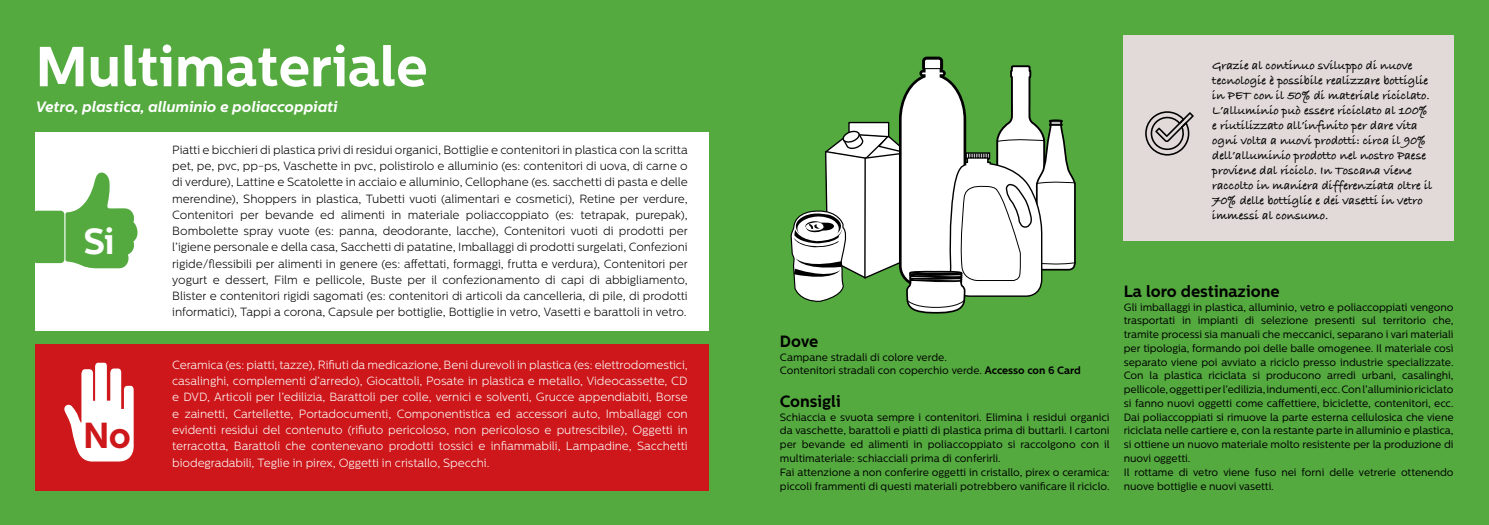
<style>
.page{position:relative;width:1489px;height:525px;background:#fff}
.page>*{position:absolute;margin:0;border:0;box-sizing:border-box;transform-origin:0 0}
.t1{font:700 56.25px "Centrale Sans";color:#fff}
.t2{font:700 36.12px "Centrale Sans";color:#fff}
.t3{font:700 36.12px "Centrale Sans";color:#cd171a}
.t4{font:700 16.25px "Centrale Sans";color:#000}
.t5{font:italic 700 15px "Centrale Sans";color:#fff}
.t6{font:700 12.5px/15px "Bradley Hand ITCTT";color:#000}
.t7{font:300 11.88px/16.2px "Centrale Sans";letter-spacing:-.005em;color:#000;text-align:justify}
.t8{font:300 11.88px/16.2px "Centrale Sans";letter-spacing:-.005em;color:#fff;text-align:justify}
.t9{font:10.62px/13.8px "Centrale Sans";letter-spacing:-.005em;color:#000}
.s1{font-weight:700}
</style>
<div class="page">
<div style="left:0;top:0;width:1488px;height:524px;background:#54aa3f"></div>
<div style="left:35px;top:132px;width:674px;height:199px;background:#fff"></div>
<div style="left:35px;top:344px;width:674px;height:146px;background:#cd171a"></div>
<div style="left:1122px;top:35px;width:331px;height:206px;background:#e1dad8"></div>
<svg style="left:65px;top:172px;width:73px;height:96px"></svg>
<div style="left:33px;top:210px;width:31px;height:53px;background:#54aa3f;border-radius:4px"></div>
<svg style="left:64px;top:362px;width:70px;height:100px"></svg>
<svg style="left:1145px;top:111px;width:48px;height:44px"></svg>
<svg style="left:790px;top:57px;width:286px;height:257px"></svg>
<h1 class="t1" style="left:35px;top:33px;width:394px">Multimateriale</h1>
<h3 class="t5" style="left:35px;top:98px;width:303px">Vetro, plastica, alluminio e poliaccoppiati</h3>
<h2 class="t2" style="left:83px;top:220px;width:33px">Si</h2>
<h2 class="t3" style="left:83px;top:414px;width:49px">No</h2>
<p class="t7" style="left:172px;top:141px;width:517px">Piatti e bicchieri di plastica privi di residui organici, Bottiglie e contenitori in plastica con la scritta pet, pe, pvc, pp-ps, Vaschette in pvc, polistirolo e alluminio (es: contenitori di uova, di carne o di verdure), Lattine e Scatolette in acciaio e alluminio, Cellophane (es. sacchetti di pasta e delle merendine), Shoppers in plastica, Tubetti vuoti (alimentari e cosmetici), Retine per verdure, Contenitori per bevande ed alimenti in materiale poliaccoppiato (es: tetrapak, purepak), Bombolette spray vuote (es: panna, deodorante, lacche), Contenitori vuoti di prodotti per l’igiene personale e della casa, Sacchetti di patatine, Imballaggi di prodotti surgelati, Confezioni rigide/flessibili per alimenti in genere (es: affettati, formaggi, frutta e verdura), Contenitori per yogurt e dessert, Film e pellicole, Buste per il confezionamento di capi di abbigliamento, Blister e contenitori rigidi sagomati (es: contenitori di articoli da cancelleria, di pile, di prodotti informatici), Tappi a corona, Capsule per bottiglie, Bottiglie in vetro, Vasetti e barattoli in vetro.</p>
<p class="t8" style="left:172px;top:356px;width:517px">Ceramica (es: piatti, tazze), Rifiuti da medicazione, Beni durevoli in plastica (es: elettrodomestici, casalinghi, complementi d’arredo), Giocattoli, Posate in plastica e metallo, Videocassette, CD e DVD, Articoli per l’edilizia, Barattoli per colle, vernici e solventi, Grucce appendiabiti, Borse e zainetti, Cartellette, Portadocumenti, Componentistica ed accessori auto, Imballaggi con evidenti residui del contenuto (rifiuto pericoloso, non pericoloso e putrescibile), Oggetti in terracotta, Barattoli che contenevano prodotti tossici e infiammabili, Lampadine, Sacchetti biodegradabili, Teglie in pirex, Oggetti in cristallo, Specchi.</p>
<p class="t6" style="left:1212px;top:58px;width:222px">Grazie al continuo sviluppo di nuove tecnologie è possibile realizzare bottiglie in PET con il 50% di materiale riciclato.<br>L’alluminio può essere riciclato al 100% e riutilizzato all’infinito per dare vita ogni volta a nuovi prodotti: circa il 90% dell’alluminio prodotto nel nostro Paese proviene dal riciclo. In Toscana viene raccolto in maniera differenziata oltre il 70% delle bottiglie e dei vasetti in vetro immessi al consumo.</p>
<h3 class="t4" style="left:780px;top:331px;width:40px">Dove</h3>
<p class="t9" style="left:780px;top:350px;width:302px">Campane stradali di colore verde.<br>Contenitori stradali con coperchio verde. <span class="s1">Accesso con 6 Card</span></p>
<h3 class="t4" style="left:780px;top:391px;width:62px">Consigli</h3>
<p class="t9" style="left:780px;top:410px;width:331px">Schiaccia e svuota sempre i contenitori. Elimina i residui organici da vaschette, barattoli e piatti di plastica prima di buttarli. I cartoni per bevande ed alimenti in poliaccoppiato si raccolgono con il multimateriale: schiacciali prima di conferirli.<br>Fai attenzione a non conferire oggetti in cristallo, pirex o ceramica: piccoli frammenti di questi materiali potrebbero vanificare il riciclo.</p>
<h3 class="t4" style="left:1123px;top:281px;width:157px">La loro destinazione</h3>
<p class="t9" style="left:1123px;top:300px;width:331px">Gli imballaggi in plastica, alluminio, vetro e poliaccoppiati vengono trasportati in impianti di selezione presenti sul territorio che, tramite processi sia manuali che meccanici, separano i vari materiali per tipologia, formando poi delle balle omogenee. Il materiale così separato viene poi avviato a riciclo presso industrie specializzate.<br>Con la plastica riciclata si producono arredi urbani, casalinghi, pellicole, oggetti per l’edilizia, indumenti, ecc. Con l’alluminio riciclato si fanno nuovi oggetti come caffettiere, biciclette, contenitori, ecc.<br>Dai poliaccoppiati si rimuove la parte esterna cellulosica che viene riciclata nelle cartiere e, con la restante parte in alluminio e plastica, si ottiene un nuovo materiale molto resistente per la produzione di nuovi oggetti.<br>Il rottame di vetro viene fuso nei forni delle vetrerie ottenendo nuove bottiglie e nuovi vasetti.</p>
</div>
